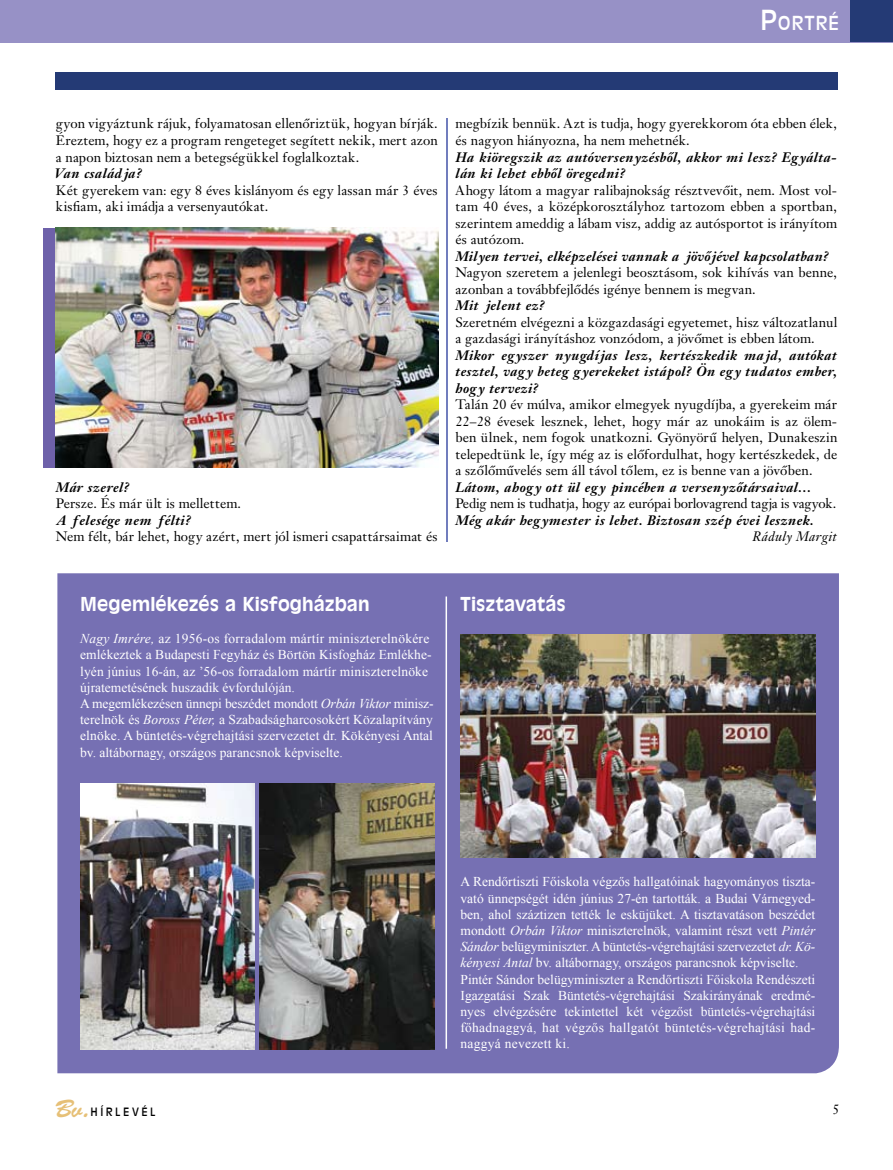
<style>
.page{position:relative;width:893px;height:1170px;background:#fff}
.page>*{position:absolute;margin:0;border:0;box-sizing:border-box;transform-origin:0 0}
.t1{font:25.2px "Brush Script Std";color:#e6c077}
.t2{font:18.9px "Incised 901 HU Normal";color:#fff}
.t3{font:18.75px "Incised 901 HU Bold";letter-spacing:.005em;color:#fff}
.t4{font:13.5px/16.5px "Janson Text PFL";letter-spacing:.025em;color:#000}
.t5{font:13.5px/16.2px "Times New Roman";color:#fff}
.t6{font:italic 700 13.5px/16.5px "Janson Text PFL";letter-spacing:.025em;color:#000}
.t7{font:italic 13.5px "Janson Text PFL";letter-spacing:.03em;color:#000}
.t8{font:11.25px "Incised 901 HU Normal";letter-spacing:.24em;color:#000;scale:.95 1}
.s1{font-size:27px}
.s2{font-style:italic}
</style>
<div class="page">
<div style="left:0;top:0;width:893px;height:43px;background:#9791c6"></div>
<div style="left:850px;top:0;width:43px;height:42px;background:#243a75"></div>
<div style="left:55px;top:72px;width:782px;height:17px;background:#243a75"></div>
<div style="left:57px;top:573px;width:782px;height:500px;background:#7670b3"></div>
<hr style="left:446px;top:118px;width:1px;height:423px;background:#717dbd">
<div style="left:43px;top:228px;width:18px;height:239px;background:#6e61aa"></div>
<img style="left:55px;top:228px;width:383px;height:239px">
<img style="left:80px;top:783px;width:175px;height:266px">
<img style="left:260px;top:783px;width:174px;height:266px">
<img style="left:460px;top:634px;width:355px;height:223px">
<hr style="left:446px;top:596px;width:1px;height:452px;background:#fff">
<h2 class="t2" style="left:760px;top:12px;width:44px"><span class="s1">P</span>ORTRÉ</h2>
<p class="t4" style="left:56px;top:115px;width:383px;text-align:justify">gyon vigyáztunk rájuk, folyamatosan ellenőriztük, hogyan bírják.<br>Éreztem, hogy ez a program rengeteget segített nekik, mert azon a napon biztosan nem a betegségükkel foglalkoztak.</p>
<p class="t6" style="left:56px;top:165px;width:87px">Van családja?</p>
<p class="t4" style="left:56px;top:181px;width:383px">Két gyerekem van: egy 8 éves kislányom és egy lassan már 3 éves kisfiam, aki imádja a versenyautókat.</p>
<p class="t6" style="left:56px;top:478px;width:75px">Már szerel?</p>
<p class="t4" style="left:56px;top:495px;width:186px">Persze. És már ült is mellettem.</p>
<p class="t6" style="left:56px;top:511px;width:136px">A felesége nem félti?</p>
<p class="t4" style="left:56px;top:528px;width:383px">Nem félt, bár lehet, hogy azért, mert jól ismeri csapattársaimat és</p>
<p class="t4" style="left:455px;top:115px;width:383px">megbízik bennük. Azt is tudja, hogy gyerekkorom óta ebben élek, és nagyon hiányozna, ha nem mehetnék.</p>
<p class="t6" style="left:455px;top:148px;width:383px">Ha kiöregszik az autóversenyzésből, akkor mi lesz? Egyálta&shy;lán ki lehet ebből öregedni?</p>
<p class="t4" style="left:455px;top:181px;width:383px;text-align:justify">Ahogy látom a magyar ralibajnokság résztvevőit, nem. Most vol&shy;tam 40 éves, a középkorosztályhoz tartozom ebben a sportban, szerintem ameddig a lábam visz, addig az autósportot is irányítom és autózom.</p>
<p class="t6" style="left:455px;top:247px;width:374px">Milyen tervei, elképzelései vannak a jövőjével kapcsolatban?</p>
<p class="t4" style="left:455px;top:264px;width:383px">Nagyon szeretem a jelenlegi beosztásom, sok kihívás van benne, azonban a továbbfejlődés igénye bennem is megvan.</p>
<p class="t6" style="left:455px;top:297px;width:90px">Mit jelent ez?</p>
<p class="t4" style="left:455px;top:313px;width:383px">Szeretném elvégezni a közgazdasági egyetemet, hisz változatlanul a gazdasági irányításhoz vonzódom, a jövőmet is ebben látom.</p>
<p class="t6" style="left:455px;top:346px;width:383px;text-align:justify">Mikor egyszer nyugdíjas lesz, kertészkedik majd, autókat tesztel, vagy beteg gyerekeket istápol? Ön egy tudatos ember, hogy tervezi?</p>
<p class="t4" style="left:455px;top:396px;width:383px;text-align:justify">Talán 20 év múlva, amikor elmegyek nyugdíjba, a gyerekeim már 22–28 évesek lesznek, lehet, hogy már az unokáim is az ölem&shy;ben ülnek, nem fogok unatkozni. Gyönyörű helyen, Dunakeszin telepedtünk le, így még az is előfordulhat, hogy kertészkedek, de a szőlőművelés sem áll távol tőlem, ez is benne van a jövőben.</p>
<p class="t6" style="left:455px;top:478px;width:357px">Látom, ahogy ott ül egy pincében a versenyzőtársaival…</p>
<p class="t4" style="left:455px;top:495px;width:382px">Pedig nem is tudhatja, hogy az európai borlovagrend tagja is vagyok.</p>
<p class="t6" style="left:455px;top:511px;width:360px">Még akár hegymester is lehet. Biztosan szép évei lesznek.</p>
<p class="t7" style="left:752px;top:528px;width:86px">Ráduly Margit</p>
<h3 class="t3" style="left:80px;top:592px;width:291px">Megemlékezés a Kisfogházban</h3>
<p class="t5" style="left:80px;top:630px;width:355px"><span class="s2">Nagy Imrére,</span> az 1956-os forradalom mártír miniszterelnökére emlékeztek a Budapesti Fegyház és Börtön Kisfogház Emlékhe&shy;lyén június 16-án, az ’56-os forradalom mártír miniszterelnöke újratemetésének huszadik évfordulóján.<br>A megemlékezésen ünnepi beszédet mondott <span class="s2">Orbán Viktor</span> minisz&shy;terelnök és <span class="s2">Boross Péter,</span> a Szabadságharcosokért Közalapít-vány elnöke. A büntetés-végrehajtási szervezetet dr. Kökényesi Antal bv. altábornagy, országos parancsnok képviselte.</p>
<h3 class="t3" style="left:460px;top:592px;width:107px">Tisztavatás</h3>
<p class="t5" style="left:460px;top:873px;width:356px">A Rendőrtiszti Főiskola végzős hallgatóinak ha-gyományos tiszta&shy;vató ünnepségét idén június 27-én tartották. a Budai Várnegyed&shy;ben, ahol száztizen tették le esküjüket. A tisztavatáson beszédet mondott <span class="s2">Orbán Viktor</span> miniszterelnök, valamint részt vett <span class="s2">Pintér Sándor</span> belügyminiszter. A büntetés-végrehajtási szervezetet <span class="s2">dr. Kö--- kényesi Antal</span> bv. altábornagy, országos parancsnok képviselte.<br>Pintér Sándor belügyminiszter a Rendőrtiszti Főiskola Rendészeti Igazgatási Szak Büntetés-végrehajtási Szakirányának eredmé&shy;nyes elvégzésére tekintettel két végzőst büntetés-végrehajtási főhadnaggyá, hat végzős hallgatót büntetés-végrehajtási had&shy;naggyá nevezett ki.</p>
<h1 class="t1" style="left:54px;top:1094px;width:37px">Bv.</h1>
<p class="t8" style="left:91px;top:1105px;width:70px">HÍRLE VÉ L</p>
<p class="t4" style="left:832px;top:1101px;width:8px">5</p>
</div>
